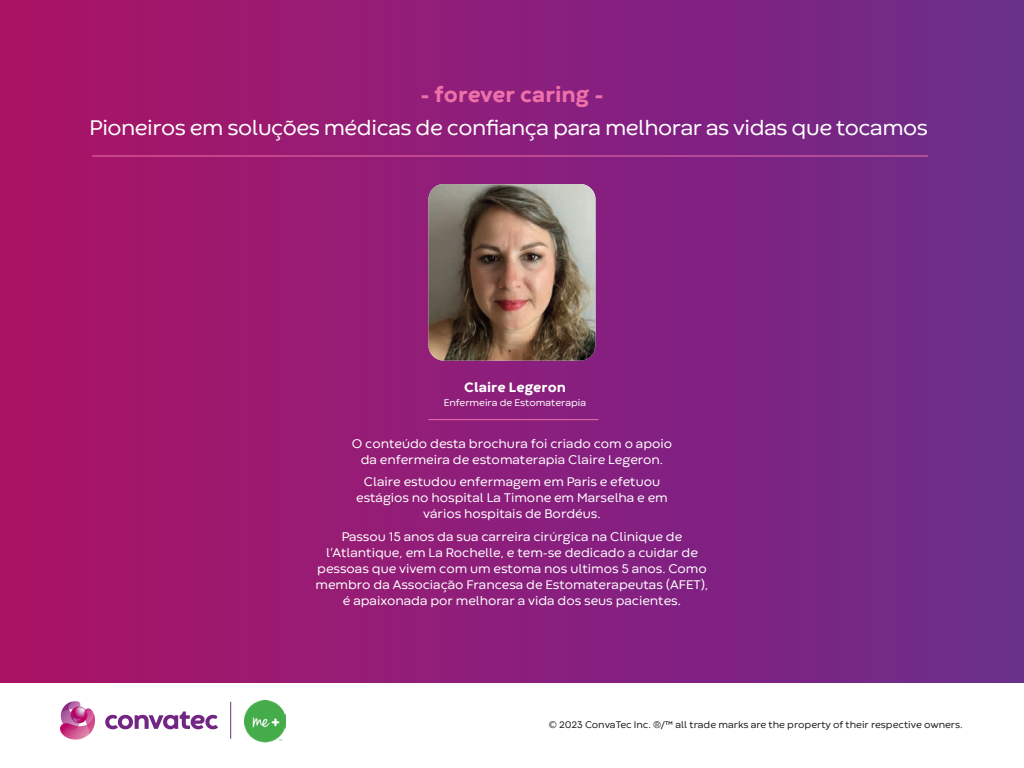
<style>
.page{position:relative;width:1024px;height:768px;background:#fff}
.page>*{position:absolute;margin:0;border:0;box-sizing:border-box;transform-origin:0 0}
.t1{font:22px "Codec Warm";letter-spacing:-.02em;color:#fff}
.t2{font:800 22px "Codec Warm";color:#ed71a8}
.t3{font:800 14px "Codec Warm";color:#fff}
.t4{font:13px/16px "Codec Warm";color:#fff;text-align:center}
.t5{font:10px "Codec Warm";color:#1d1d1b}
.t6{font:10px "Codec Warm";color:#fff}
</style>
<div class="page">
<div style="left:0;top:0;width:1024px;height:683px;background:linear-gradient(to right,#ac1266,#6b2c8d)"></div>
<img style="left:428px;top:184px;width:168px;height:177px">
<img style="left:244px;top:701px;width:41px;height:42px">
<svg style="left:105px;top:712px;width:113px;height:17px"></svg>
<svg style="left:60px;top:701px;width:35px;height:39px"></svg>
<hr style="left:230px;top:702px;width:1px;height:37px;background:#693189">
<hr style="left:92px;top:156px;width:836px;height:1px;background:#ed71a8">
<hr style="left:428px;top:419px;width:170px;height:1px;background:#ed71a8">
<h1 class="t2" style="left:420px;top:80px;width:185px">- forever caring -</h1>
<h1 class="t1" style="left:90px;top:115px;width:840px">Pioneiros em soluções médicas de confiança para melhorar as vidas que tocamos</h1>
<p class="t3" style="left:464px;top:379px;width:103px">Claire Legeron</p>
<p class="t6" style="left:444px;top:397px;width:144px">Enfermeira de Estomaterapia</p>
<p class="t4" style="left:352px;top:435px;width:322px">O conteúdo desta brochura foi criado com o apoio da enfermeira de estomaterapia Claire Legeron.</p>
<p class="t4" style="left:356px;top:474px;width:313px">Claire estudou enfermagem em Paris e efetuou estágios no hospital La Timone em Marselha e em vários hospitais de Bordéus.</p>
<p class="t4" style="left:315px;top:529px;width:394px">Passou 15 anos da sua carreira cirúrgica na Clinique de l’Atlantique, em La Rochelle, e tem-se dedicado a cuidar de pessoas que vivem com um estoma nos ultimos 5 anos. Como membro da Associação Francesa de Estomaterapeutas (AFET), é apaixonada por melhorar a vida dos seus pacientes.</p>
<p class="t5" style="left:549px;top:719px;width:415px">© 2023 ConvaTec Inc. ®/™ all trade marks are the property of their respective owners.</p>
</div>
